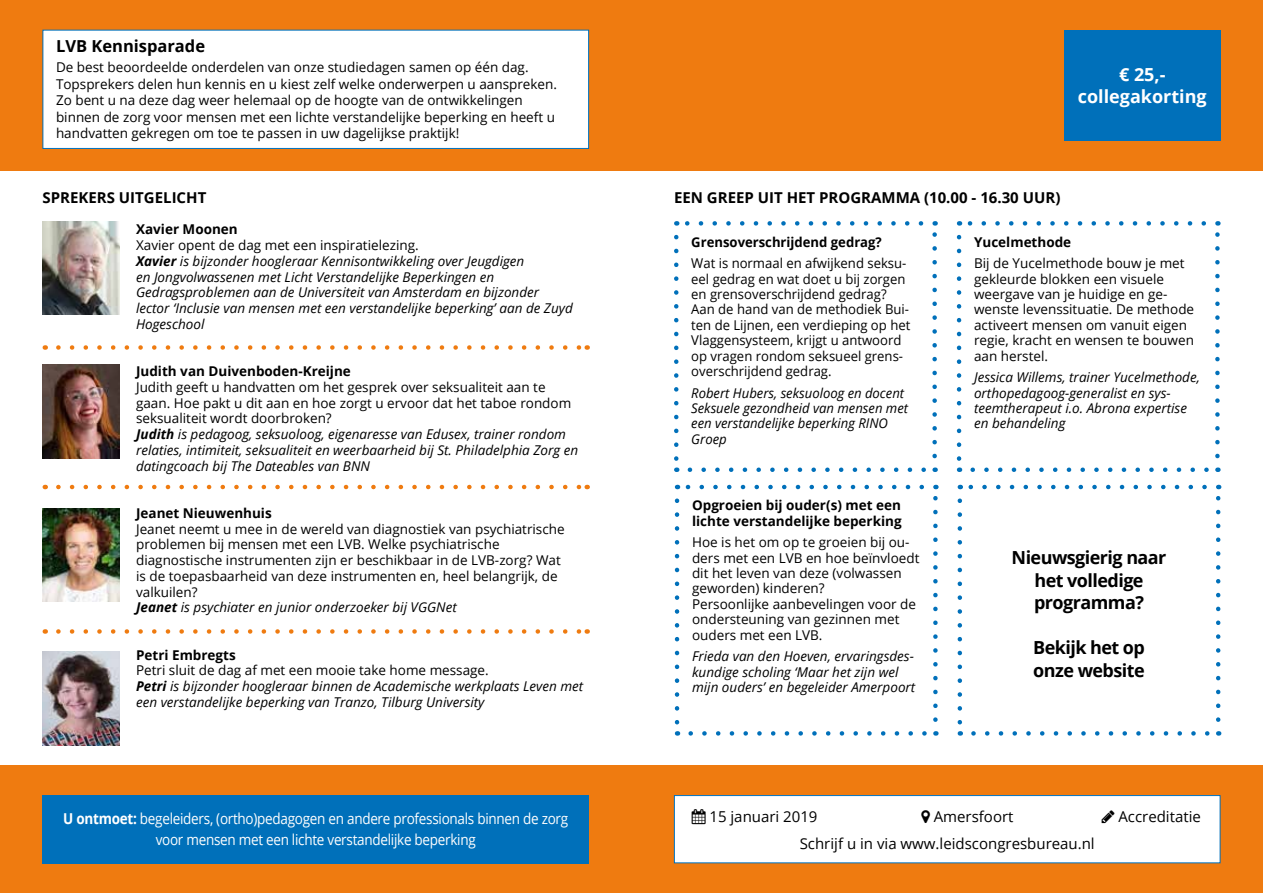
<style>
.page{position:relative;width:1263px;height:893px;background:#fff}
.page>*{position:absolute;margin:0;border:0;box-sizing:border-box;transform-origin:0 0}
.t1{font:700 18px/22.5px "Open Sans";letter-spacing:-.03em;color:#000;text-align:center}
.t2{font:700 18px/22.5px "Open Sans";color:#fff;text-align:center}
.t3{font:700 16.5px "Open Sans";color:#000}
.t4{font:15px/21px "Open Sans";letter-spacing:-.02em;color:#fff;text-align:center;scale:.9 1}
.t5{font:15px "Open Sans";color:#000}
.t6{font:700 15px "Open Sans";color:#000}
.t7{font:13.5px/15.5px "Open Sans";color:#000}
.t8{font:italic 13.5px/15.8px "Open Sans";color:#000}
.t9{font:700 13.5px/15.5px "Open Sans";color:#000}
.s1{font-style:normal}
.s2{font-weight:700}
.s3{font-weight:700;font-style:italic}
.s4{font-style:italic}
</style>
<div class="page">
<div style="left:0;top:0;width:1263px;height:170px;background:#ef7b10"></div>
<div style="left:0;top:765px;width:1263px;height:128px;background:#ef7b10"></div>
<div style="left:43px;top:30px;width:546px;height:118px;background:#fff"></div>
<div style="left:43px;top:30px;width:546px;height:119px;border:1px solid #0070ba"></div>
<div style="left:43px;top:795px;width:546px;height:68px;background:#0070ba"></div>
<div style="left:1064px;top:30px;width:156px;height:110px;background:#0070ba"></div>
<div style="left:674px;top:795px;width:546px;height:68px;background:#fff"></div>
<div style="left:674px;top:795px;width:546px;height:68px;border:1px solid #0070ba"></div>
<img style="left:43px;top:221px;width:76px;height:94px">
<img style="left:43px;top:365px;width:76px;height:93px">
<img style="left:43px;top:508px;width:76px;height:94px">
<img style="left:43px;top:652px;width:76px;height:93px">
<svg style="left:58px;top:345px;width:522px;height:5px"></svg>
<svg style="left:58px;top:485px;width:522px;height:4px"></svg>
<svg style="left:58px;top:629px;width:522px;height:5px"></svg>
<svg style="left:690px;top:467px;width:236px;height:5px"></svg>
<svg style="left:685px;top:221px;width:236px;height:5px"></svg>
<svg style="left:674px;top:237px;width:4px;height:235px"></svg>
<svg style="left:932px;top:221px;width:5px;height:235px"></svg>
<svg style="left:973px;top:467px;width:236px;height:5px"></svg>
<svg style="left:967px;top:221px;width:237px;height:5px"></svg>
<svg style="left:957px;top:237px;width:4px;height:235px"></svg>
<svg style="left:1215px;top:221px;width:5px;height:235px"></svg>
<svg style="left:691px;top:731px;width:236px;height:5px"></svg>
<svg style="left:685px;top:485px;width:237px;height:4px"></svg>
<svg style="left:675px;top:501px;width:4px;height:235px"></svg>
<svg style="left:933px;top:485px;width:5px;height:235px"></svg>
<svg style="left:973px;top:731px;width:237px;height:5px"></svg>
<svg style="left:968px;top:485px;width:236px;height:4px"></svg>
<svg style="left:957px;top:501px;width:5px;height:235px"></svg>
<svg style="left:1216px;top:485px;width:4px;height:235px"></svg>
<p class="t3" style="left:56px;top:34px;width:151px">LVB Kennisparade</p>
<p class="t7" style="left:56px;top:59px;width:502px;line-height:16.5px">De best beoordeelde onderdelen van onze studiedagen samen op één dag.<br>Topsprekers delen hun kennis en u kiest zelf welke onderwerpen u aanspreken.<br>Zo bent u na deze dag weer helemaal op de hoogte van de ontwikkelingen binnen de zorg voor mensen met een lichte verstandelijke beperking en heeft u handvatten gekregen om toe te passen in uw dagelijkse praktijk!</p>
<p class="t6" style="left:43px;top:187px;width:165px">SPREKERS UITGELICHT</p>
<p class="t9" style="left:136px;top:221px;width:103px">Xavier Moonen</p>
<p class="t8" style="left:136px;top:237px;width:438px"><span class="s1">Xavier opent de dag met een inspiratielezing.<br></span><span class="s2">Xavier</span> is bijzonder hoogleraar Kennisontwikkeling over Jeugdigen<br>en Jongvolwassenen met Licht Verstandelijke Beperkingen en Gedragsproblemen aan de Universiteit van Amsterdam en bijzonder lector ‘Inclusie van mensen met een verstandelijke beperking’ aan de Zuyd Hogeschool</p>
<p class="t9" style="left:136px;top:363px;width:216px">Judith van Duivenboden-Kreijne</p>
<p class="t8" style="left:136px;top:379px;width:444px"><span class="s1">Judith geeft u handvatten om het gesprek over seksualiteit aan te gaan. Hoe pakt u dit aan en hoe zorgt u ervoor dat het taboe rondom seksualiteit wordt doorbroken?<br></span><span class="s2">Judith</span> is pedagoog, seksuoloog, eigenaresse van Edusex, trainer rondom relaties, intimiteit, seksualiteit en weerbaarheid bij St. Philadelphia Zorg en datingcoach bij The Dateables van BNN</p>
<p class="t9" style="left:136px;top:505px;width:137px">Jeanet Nieuwenhuis</p>
<p class="t7" style="left:136px;top:521px;width:430px">Jeanet neemt u mee in de wereld van diagnostiek van psychiatrische problemen bij mensen met een LVB. Welke psychiatrische diagnostische instrumenten zijn er beschikbaar in de LVB-zorg? Wat is de toepasbaarheid van deze instrumenten en, heel belangrijk, de valkuilen?<br><span class="s3">Jeanet</span> <span class="s4">is psychiater en junior onderzoeker bij VGGNet</span></p>
<p class="t9" style="left:136px;top:647px;width:101px">Petri Embregts</p>
<p class="t8" style="left:136px;top:662px;width:449px"><span class="s1">Petri sluit de dag af met een mooie take home message.<br></span><span class="s2">Petri</span> is bijzonder hoogleraar binnen de Academische werkplaats Leven met een verstandelijke beperking van Tranzo, Tilburg University</p>
<p class="t4" style="left:63px;top:808px;width:562px"><span class="s2">U ontmoet:</span> begeleiders, (ortho)pedagogen en andere professionals binnen de zorg voor mensen met een lichte verstandelijke beperking</p>
<h1 class="t2" style="left:1078px;top:62px;width:130px">€ 25,- collegakorting</h1>
<p class="t6" style="left:674px;top:187px;width:388px">EEN GREEP UIT HET PROGRAMMA (10.00 - 16.30 UUR)</p>
<p class="t9" style="left:691px;top:234px;width:192px">Grensoverschrijdend gedrag?</p>
<p class="t7" style="left:691px;top:255px;width:221px">Wat is normaal en afwijkend seksu&shy;eel gedrag en wat doet u bij zorgen en grensoverschrijdend gedrag?<br>Aan de hand van de methodiek Bui&shy;ten de Lijnen, een verdieping op het<br>Vlaggensysteem, krijgt u antwoord op vragen rondom seksueel grens&shy;overschrijdend gedrag.</p>
<p class="t8" style="left:691px;top:385px;width:218px">Robert Hubers, seksuoloog en docent<br>Seksuele gezondheid van mensen met een verstandelijke beperking RINO<br>Groep</p>
<p class="t9" style="left:692px;top:497px;width:211px">Opgroeien bij ouder(s) met een lichte verstandelijke beperking</p>
<p class="t7" style="left:692px;top:534px;width:229px">Hoe is het om op te groeien bij ou&shy;ders met een LVB en hoe beïnvloedt dit het leven van deze (volwassen geworden) kinderen?<br>Persoonlijke aanbevelingen voor de ondersteuning van gezinnen met ouders met een LVB.</p>
<p class="t8" style="left:692px;top:648px;width:225px">Frieda van den Hoeven, ervaringsdes&shy;kundige scholing ‘Maar het zijn wel mijn ouders’ en begeleider Amerpoort</p>
<p class="t9" style="left:974px;top:234px;width:99px">Yucelmethode</p>
<p class="t7" style="left:974px;top:255px;width:222px">Bij de Yucelmethode bouw je met gekleurde blokken een visuele weergave van je huidige en ge&shy;wenste levenssituatie. De methode activeert mensen om vanuit eigen regie, kracht en wensen te bouwen aan herstel.</p>
<p class="t8" style="left:974px;top:369px;width:227px">Jessica Willems, trainer Yucelmethode, orthopedagoog-generalist en sys&shy;teemtherapeut i.o. Abrona expertise en behandeling</p>
<h1 class="t1" style="left:1011px;top:546px;width:156px">Nieuwsgierig naar het volledige programma?</h1>
<h1 class="t1" style="left:1033px;top:636px;width:113px;text-align:left">Bekijk het op onze website</h1>
<p class="t5" style="left:692px;top:806px;width:127px">▲ 15 januari 2019</p>
<p class="t5" style="left:934px;top:806px;width:81px">Amersfoort</p>
<p class="t5" style="left:1118px;top:806px;width:84px">Accreditatie</p>
<p class="t5" style="left:800px;top:833px;width:297px">Schrijf u in via www.leidscongresbureau.nl</p>
</div>
